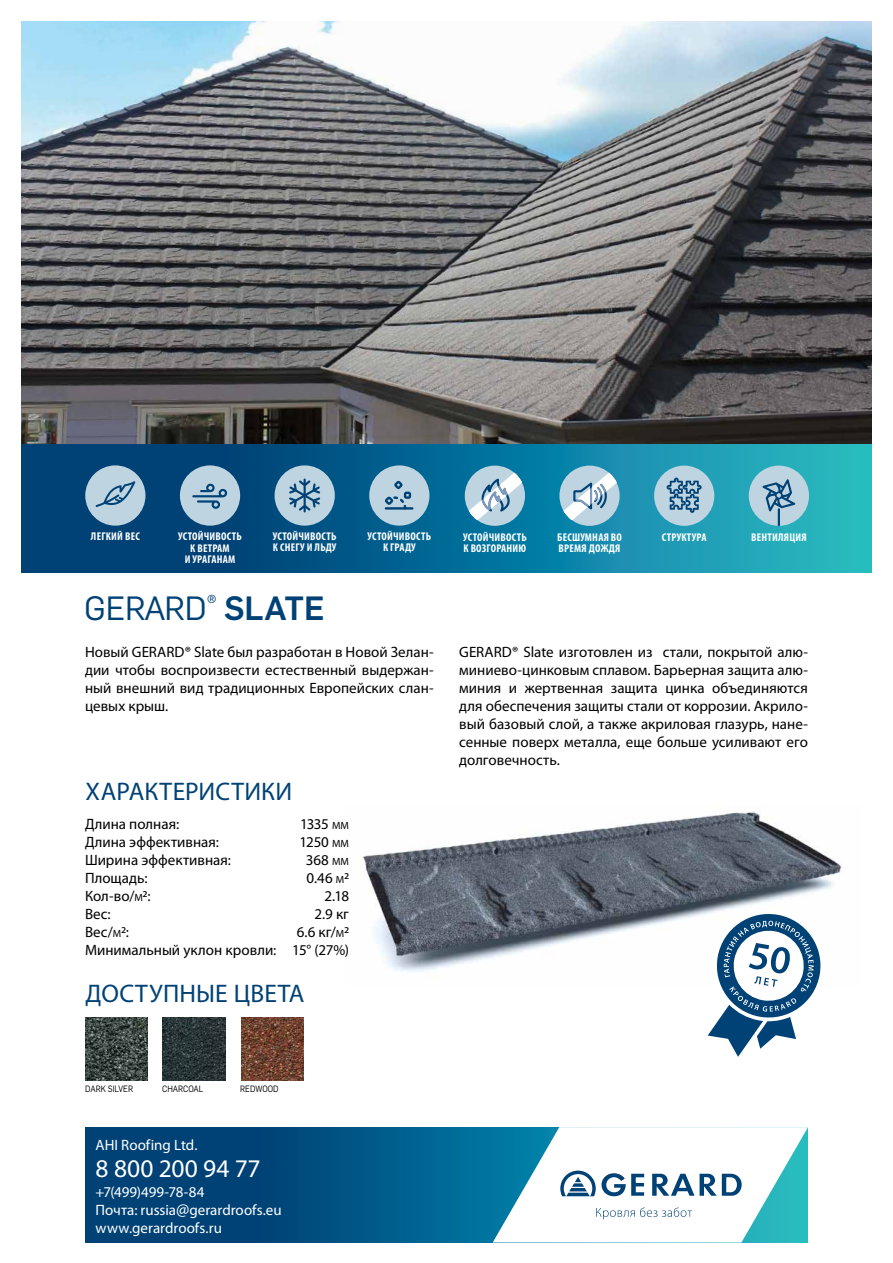
<style>
.page{position:relative;width:893px;height:1263px;background:#fff}
.page>*{position:absolute;margin:0;border:0;box-sizing:border-box;transform-origin:0 0}
.t1{font:33px "Flama";letter-spacing:-.01em;color:#004275}
.t2{font:25.5px "Myriad Pro";letter-spacing:.005em;color:#004275}
.t3{font:25.5px "Myriad Pro";color:#fff}
.t4{font:15px/18px "Myriad Pro";color:#000;text-align:justify}
.t5{font:15px/18px "Myriad Pro";color:#fff}
.t6{font:700 condensed 11.25px/11.2px "Myriad Pro";letter-spacing:.02em;color:#fff;text-align:center}
.t7{font:9px "Flama";color:#000;scale:.9 1}
.s1{font-weight:500}
.s2{font-size:10.5px}
.s3{font-size:18px}
</style>
<div class="page">
<img style="left:21px;top:21px;width:851px;height:424px">
<svg style="left:21px;top:445px;width:851px;height:127px;background:#0c7197"></svg>
<div style="left:180px;top:465px;width:60px;height:61px;background:#bfd4e1;border-radius:50%"></div>
<svg style="left:192px;top:484px;width:35px;height:25px"></svg>
<div style="left:275px;top:465px;width:60px;height:61px;background:#bfd4e1;border-radius:50%"></div>
<svg style="left:289px;top:479px;width:31px;height:33px"></svg>
<div style="left:559px;top:466px;width:61px;height:60px;background:#bfd4e1;border-radius:50%"></div>
<svg style="left:564px;top:473px;width:53px;height:47px"></svg>
<div style="left:654px;top:466px;width:60px;height:60px;background:#bfd4e1;border-radius:50%"></div>
<svg style="left:666px;top:478px;width:36px;height:35px"></svg>
<div style="left:749px;top:466px;width:60px;height:60px;background:#bfd4e1;border-radius:50%"></div>
<svg style="left:762px;top:479px;width:33px;height:47px"></svg>
<div style="left:85px;top:465px;width:60px;height:61px;background:#bfd4e1;border-radius:50%"></div>
<svg style="left:95px;top:481px;width:40px;height:26px"></svg>
<div style="left:465px;top:466px;width:60px;height:60px;background:#bfd4e1;border-radius:50%"></div>
<svg style="left:469px;top:473px;width:53px;height:47px"></svg>
<div style="left:369px;top:465px;width:60px;height:61px;background:#bfd4e1;border-radius:50%"></div>
<hr style="left:385px;top:507px;width:28px;height:3px;background:#004275">
<svg style="left:385px;top:481px;width:26px;height:29px"></svg>
<img style="left:363px;top:812px;width:479px;height:160px">
<img style="left:85px;top:1017px;width:62px;height:63px">
<img style="left:241px;top:1017px;width:62px;height:63px">
<img style="left:163px;top:1017px;width:62px;height:63px">
<svg style="left:691px;top:899px;width:140px;height:158px"></svg>
<svg style="left:85px;top:1127px;width:408px;height:115px;background:#005081"></svg>
<svg style="left:493px;top:1127px;width:315px;height:115px"></svg>
<p class="t6" style="left:178px;top:531px;width:65px">УСТОЙЧИВОСТЬ<br>К ВЕТРАМ<br>И УРАГАНАМ</p>
<p class="t6" style="left:273px;top:530px;width:65px;text-align:left">УСТОЙЧИВОСТЬ<br>К СНЕГУ И ЛЬДУ</p>
<p class="t6" style="left:557px;top:531px;width:66px;text-align:left">БЕСШУМНАЯ ВО<br>ВРЕМЯ ДОЖДЯ</p>
<p class="t6" style="left:368px;top:530px;width:65px">УСТОЙЧИВОСТЬ<br>К ГРАДУ</p>
<p class="t6" style="left:91px;top:531px;width:50px">ЛЕГКИЙ ВЕС</p>
<p class="t6" style="left:463px;top:531px;width:65px">УСТОЙЧИВОСТЬ</p>
<p class="t6" style="left:662px;top:531px;width:46px">СТРУКТУРА</p>
<p class="t6" style="left:751px;top:531px;width:57px">ВЕНТИЛЯЦИЯ</p>
<p class="t6" style="left:464px;top:542px;width:64px">К ВОЗГОРАНИЮ</p>
<h1 class="t1" style="left:84px;top:583px;width:242px">GERARD<sup>®</sup> <span class="s1">SLATE</span></h1>
<p class="t4" style="left:85px;top:643px;width:350px">Новый GERARD® Slate был разработан в Новой Зелан&shy;дии чтобы воспроизвести естественный выдержан&shy;ный внешний вид традиционных Европейских слан&shy;цевых крыш.</p>
<h2 class="t2" style="left:86px;top:776px;width:208px">ХАРАКТЕРИСТИКИ</h2>
<p class="t4" style="left:85px;top:814px;width:96px">Длина полная:</p>
<p class="t4" style="left:300px;top:814px;width:51px">1335 <span class="s2">MM</span></p>
<p class="t4" style="left:85px;top:832px;width:135px">Длина эффективная:</p>
<p class="t4" style="left:299px;top:832px;width:51px">1250 <span class="s2">MM</span></p>
<p class="t4" style="left:85px;top:850px;width:147px">Ширина эффективная:</p>
<p class="t4" style="left:306px;top:850px;width:45px">368 <span class="s2">MM</span></p>
<p class="t4" style="left:85px;top:868px;width:64px">Площадь:</p>
<p class="t4" style="left:306px;top:868px;width:44px">0.46 <span class="s2">M</span>2</p>
<p class="t4" style="left:85px;top:886px;width:67px">Кол-во/<span class="s2">M</span>2:</p>
<p class="t4" style="left:324px;top:886px;width:26px">2.18</p>
<p class="t4" style="left:85px;top:904px;width:27px">Вес:</p>
<p class="t4" style="left:315px;top:904px;width:36px">2.9 кг</p>
<p class="t4" style="left:85px;top:922px;width:45px">Вес/<span class="s2">M</span>2:</p>
<p class="t4" style="left:85px;top:922px;width:265px;text-align:right">6.6 кг/<span class="s2">M</span>2<br>Минимальный уклон кровли: 15° (27%)</p>
<h2 class="t2" style="left:86px;top:978px;width:220px">ДОСТУПНЫЕ ЦВЕТА</h2>
<p class="t4" style="left:459px;top:643px;width:350px">GERARD® Slate изготовлен из стали, покрытой алю&shy;миниево-цинковым сплавом. Барьерная защита алю&shy;миния и жертвенная защита цинка объединяются для обеспечения защиты стали от коррозии. Акрило&shy;вый базовый слой, а также акриловая глазурь, нане&shy;сенные поверх металла, еще больше усиливают его долговечность.</p>
<p class="t7" style="left:85px;top:1082px;width:55px">DARK SILVER</p>
<p class="t7" style="left:162px;top:1082px;width:47px">CHARCOAL</p>
<p class="t7" style="left:240px;top:1082px;width:44px">REDWOOD</p>
<p class="t5" style="left:96px;top:1136px;width:103px">AHI Roofing Ltd.</p>
<h2 class="t3" style="left:96px;top:1153px;width:166px">8 800 200 94 77</h2>
<p class="t5" style="left:96px;top:1182px;width:188px">+7(499)499-78-84<br>Почта: russia<span class="s3">@</span>gerardroofs.eu www.gerardroofs.ru</p>
</div>
